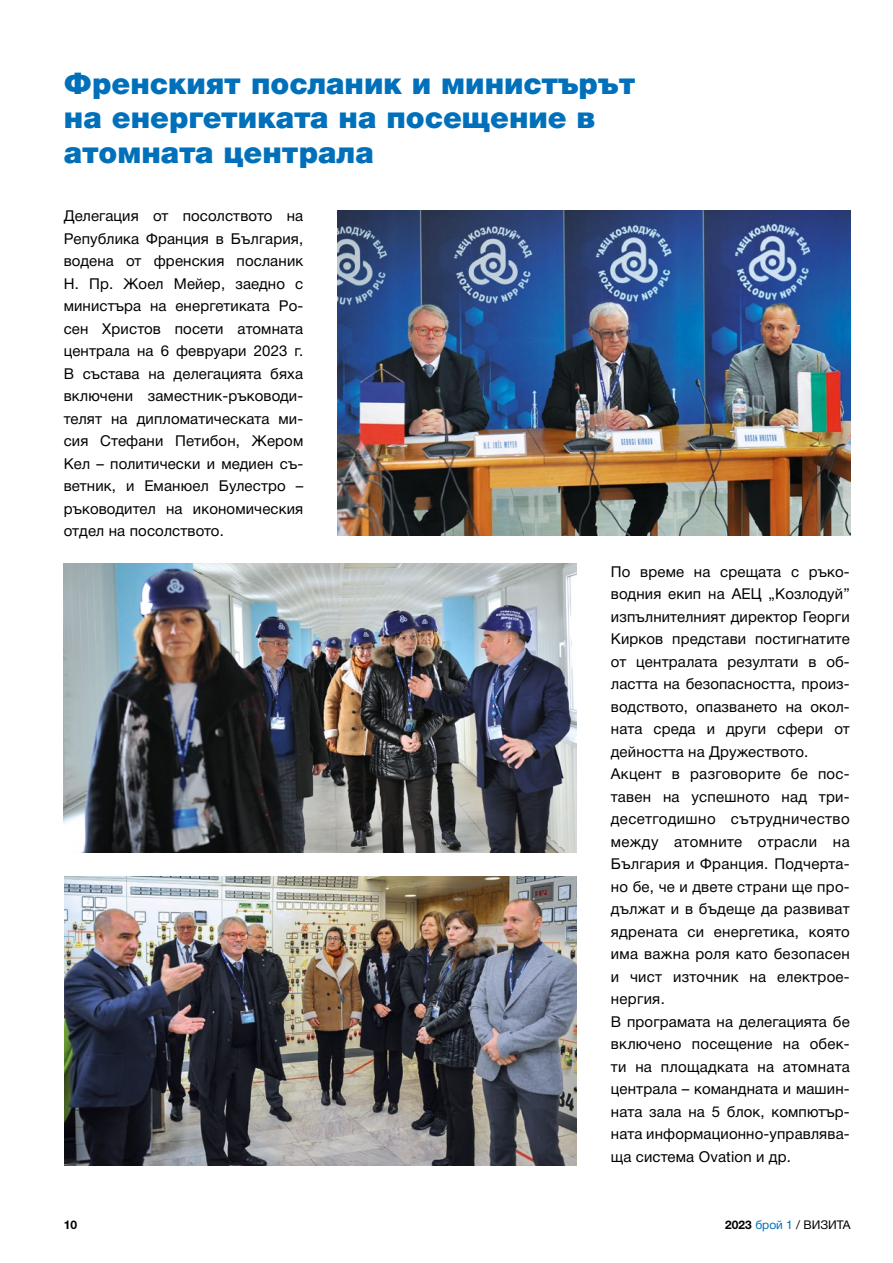
<style>
.page{position:relative;width:893px;height:1263px;background:#fff}
.page>*{position:absolute;margin:0;border:0;box-sizing:border-box;transform-origin:0 0}
.t1{font:900 30px/34.5px "Helvetica Neue Cyr";color:#0070ba}
.t2{font:15px/22.5px "Helvetica Neue Cyr";letter-spacing:.01em;color:#000;text-align:justify}
.t3{font:12px "Helvetica Neue Cyr";color:#000}
.t4{font:700 12px "Helvetica Neue Cyr";color:#000}
.s1{font-weight:700}
.s2{color:#0070ba}
</style>
<div class="page">
<img style="left:337px;top:210px;width:513px;height:326px">
<img style="left:64px;top:563px;width:513px;height:290px">
<img style="left:64px;top:876px;width:513px;height:289px">
<h1 class="t1" style="left:64px;top:66px;width:573px">Френският посланик и министърът на енергетиката на посещение в атомната централа</h1>
<p class="t2" style="left:64px;top:205px;width:241px">Делегация от посолството на Република Франция в България, водена от френския посланик Н. Пр. Жоел Мейер, заедно с министъра на енергетиката Ро&shy;сен Христов посети атомната централа на 6 февруари 2023 г.<br>В състава на делегацията бяха включени заместник-ръководи&shy;телят на дипломатическата ми&shy;сия Стефани Петибон, Жером Кел – политически и медиен съ&shy;ветник, и Еманюел Булестро – ръководител на икономическия отдел на посолството.</p>
<p class="t2" style="left:611px;top:560px;width:240px;text-align:left">По време на срещата с ръко&shy;водния екип на АЕЦ „Козлодуй” изпълнителният директор Георги<br>Кирков представи постигнатите от централата резултати в об&shy;ластта на безопасността, произ&shy;водството, опазването на окол&shy;ната среда и други сфери от дейността на Дружеството.<br>Акцент в разговорите бе пос&shy;тавен на успешното над три&shy;десетгодишно сътрудничество между атомните отрасли на<br>България и Франция. Подчерта&shy;но бе, че и двете страни ще про&shy;дължат и в бъдеще да развиват ядрената си енергетика, която има важна роля като безопасен и чист източник на електрое&shy;нергия.<br>В програмата на делегацията бе включено посещение на обек&shy;ти на площадката на атомната централа – командната и машин&shy;ната зала на 5 блок, компютър&shy;ната информационно-управлява&shy;ща система Ovation и др.</p>
<p class="t4" style="left:64px;top:1218px;width:15px">10</p>
<p class="t3" style="left:725px;top:1218px;width:127px"><span class="s1">2023</span> <span class="s2">брой 1</span> / ВИЗИТА</p>
</div>
